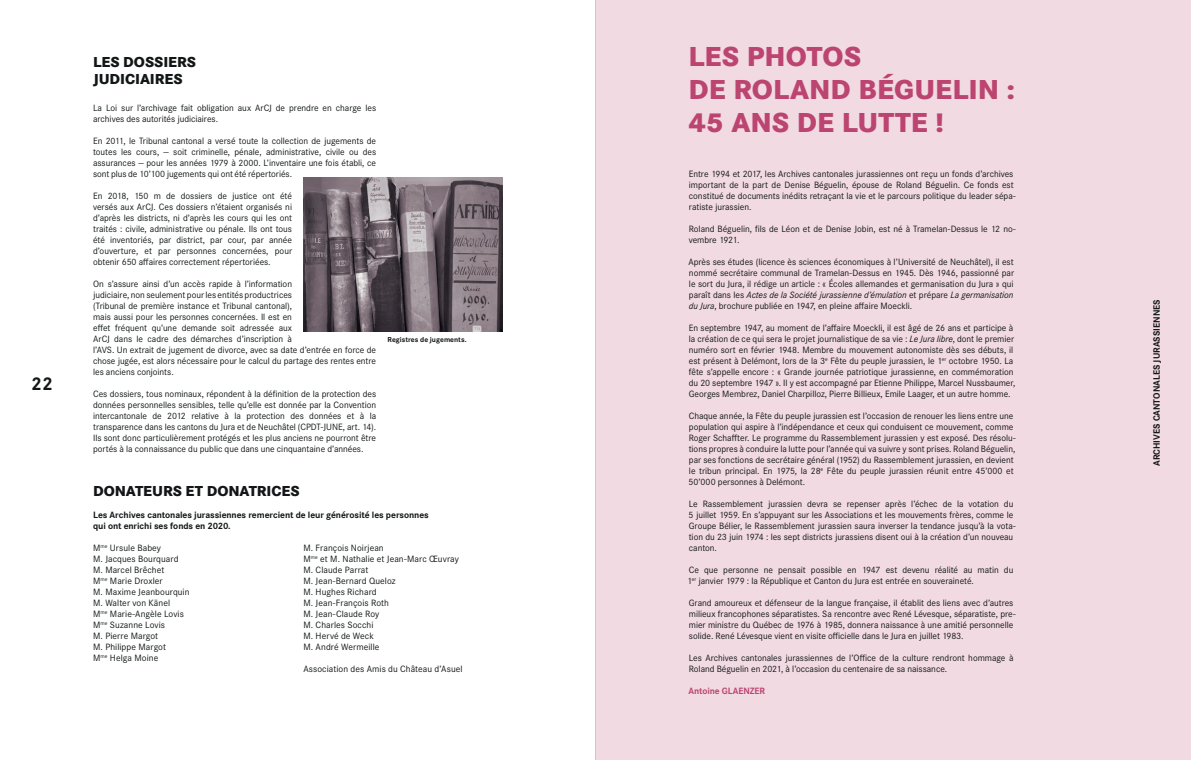
<style>
.page{position:relative;width:1191px;height:760px;background:#fff}
.page>*{position:absolute;margin:0;border:0;box-sizing:border-box;transform-origin:0 0}
.t1{font:800 28.5px/33px "Corporate S";color:#bc4470}
.t2{font:700 19px "Corporate S";color:#121617}
.t3{font:800 15px/16.5px "Corporate S";letter-spacing:-.005em;color:#121617}
.t4{font:9.5px/11px "Corporate S";letter-spacing:-.005em;color:#121617}
.t5{font:700 9.5px/11px "Corporate S";letter-spacing:-.005em;color:#121617}
.t6{font:700 9.5px "Corporate S";letter-spacing:-.005em;color:#bc4470}
.t7{font:700 7.5px "Corporate S";color:#121617}
.s1{font-style:italic}
</style>
<div class="page">
<img style="left:303px;top:177px;width:199px;height:154px">
<div style="left:595px;top:0;width:596px;height:760px;background:#f1dae2"></div>
<h2 class="t2" style="left:31px;top:373px;width:23px">22</h2>
<h3 class="t3" style="left:93px;top:54px;width:104px">LES DOSSIERS<br>JUDICIAIRES</h3>
<p class="t4" style="left:93px;top:102px;width:284px">La Loi sur l’archivage fait obligation aux ArCJ de prendre en charge les archives des autorités judiciaires.</p>
<p class="t4" style="left:93px;top:135px;width:284px;text-align:justify">En 2011, le Tribunal cantonal a versé toute la collection de jugements de toutes les cours, — soit criminelle, pénale, administrative, civile ou des assurances — pour les années 1979 à 2000. L’inventaire une fois établi, ce sont plus de 10’100 jugements qui ont été répertoriés.</p>
<p class="t4" style="left:93px;top:190px;width:200px;text-align:justify">En 2018, 150 m de dossiers de justice ont été versés aux ArCJ. Ces dossiers n’étaient organisés ni d’après les districts, ni d’après les cours qui les ont traités : civile, administrative ou pénale. Ils ont tous été inventoriés, par district, par cour, par année d’ouverture, et par personnes concernées, pour obtenir 650 affaires correctement répertoriées.</p>
<p class="t4" style="left:93px;top:278px;width:284px">On s’assure ainsi d’un accès rapide à l’information<br>judiciaire, non seulement pour les entités productrices<br>(Tribunal de première instance et Tribunal cantonal),<br>mais aussi pour les personnes concernées. Il est en<br>effet fréquent qu’une demande soit adressée aux<br>ArCJ dans le cadre des démarches d’inscription à<br>l’AVS. Un extrait de jugement de divorce, avec sa date d’entrée en force de chose jugée, est alors nécessaire pour le calcul du partage des rentes entre les anciens conjoints.</p>
<p class="t4" style="left:93px;top:388px;width:285px;text-align:justify">Ces dossiers, tous nominaux, répondent à la définition de la protection des données personnelles sensibles, telle qu’elle est donnée par la Convention intercantonale de 2012 relative à la protection des données et à la transparence dans les cantons du Jura et de Neuchâtel (CPDT-JUNE, art. 14).<br>Ils sont donc particulièrement protégés et les plus anciens ne pourront être portés à la connaissance du public que dans une cinquantaine d’années.</p>
<p class="t7" style="left:387px;top:335px;width:81px">Registres de jugements.</p>
<h3 class="t3" style="left:93px;top:483px;width:208px">DONATEURS ET DONATRICES</h3>
<p class="t5" style="left:93px;top:510px;width:337px">Les Archives cantonales jurassiennes remercient de leur générosité les personnes qui ont enrichi ses fonds en 2020.</p>
<p class="t4" style="left:93px;top:542px;width:98px">M<sup>me</sup> Ursule Babey<br>M. Jacques Bourquard<br>M. Marcel Brêchet<br>M<sup>me</sup> Marie Droxler<br>M. Maxime Jeanbourquin<br>M. Walter von Känel<br>M<sup>me</sup> Marie-Angèle Lovis<br>M<sup>me</sup> Suzanne Lovis<br>M. Pierre Margot<br>M. Philippe Margot<br>M<sup>me</sup> Helga Moine</p>
<p class="t4" style="left:303px;top:542px;width:157px">M. François Noirjean<br>M<sup>me</sup> et M. Nathalie et Jean-Marc Œuvray<br>M. Claude Parrat<br>M. Jean-Bernard Queloz<br>M. Hughes Richard<br>M. Jean-François Roth<br>M. Jean-Claude Roy<br>M. Charles Socchi<br>M. Hervé de Weck<br>M. André Wermeille</p>
<p class="t4" style="left:303px;top:663px;width:161px">Association des Amis du Château d’Asuel</p>
<h1 class="t1" style="left:688px;top:41px;width:328px">LES PHOTOS<br>DE ROLAND BÉGUELIN :<br>45 ANS DE LUTTE !</h1>
<p class="t4" style="left:688px;top:168px;width:328px">Entre 1994 et 2017, les Archives cantonales jurassiennes ont reçu un fonds d’archives important de la part de Denise Béguelin, épouse de Roland Béguelin. Ce fonds est constitué de documents inédits retraçant la vie et le parcours politique du leader sépa&shy;ratiste jurassien.</p>
<p class="t4" style="left:688px;top:223px;width:328px">Roland Béguelin, fils de Léon et de Denise Jobin, est né à Tramelan-Dessus le 12 no&shy;vembre 1921.</p>
<p class="t4" style="left:688px;top:256px;width:327px;text-align:justify">Après ses études (licence ès sciences économiques à l’Université de Neuchâtel), il est nommé secrétaire communal de Tramelan-Dessus en 1945. Dès 1946, passionné par le sort du Jura, il rédige un article : « Écoles allemandes et germanisation du Jura » qui paraît dans les <span class="s1">Actes de la Société jurassienne d’émulation</span> et prépare <span class="s1">La germanisation du Jura</span>, brochure publiée en 1947, en pleine affaire Moeckli.</p>
<p class="t4" style="left:688px;top:322px;width:328px">En septembre 1947, au moment de l’affaire Moeckli, il est âgé de 26 ans et participe à la création de ce qui sera le projet journalistique de sa vie : <span class="s1">Le Jura libre</span>, dont le premier numéro sort en février 1948. Membre du mouvement autonomiste dès ses débuts, il est présent à Delémont, lors de la 3<sup>e</sup> Fête du peuple jurassien, le 1<sup>er</sup> octobre 1950. La fête s’appelle encore : « Grande journée patriotique jurassienne, en commémoration du 20 septembre 1947 ». Il y est accompagné par Etienne Philippe, Marcel Nussbaumer, Georges Membrez, Daniel Charpilloz, Pierre Billieux, Emile Laager, et un autre homme.</p>
<p class="t4" style="left:688px;top:410px;width:328px">Chaque année, la Fête du peuple jurassien est l’occasion de renouer les liens entre une population qui aspire à l’indépendance et ceux qui conduisent ce mouvement, comme Roger Schaffter. Le programme du Rassemblement jurassien y est exposé. Des résolu&shy;tions propres à conduire la lutte pour l’année qui va suivre y sont prises. Roland Béguelin, par ses fonctions de secrétaire général (1952) du Rassemblement jurassien, en devient le tribun principal. En 1975, la 28<sup>e</sup> Fête du peuple jurassien réunit entre 45’000 et 50’000 personnes à Delémont.</p>
<p class="t4" style="left:688px;top:498px;width:329px">Le Rassemblement jurassien devra se repenser après l’échec de la votation du 5 juillet 1959. En s’appuyant sur les Associations et les mouvements frères, comme le Groupe Bélier, le Rassemblement jurassien saura inverser la tendance jusqu’à la vota&shy;tion du 23 juin 1974 : les sept districts jurassiens disent oui à la création d’un nouveau canton.</p>
<p class="t4" style="left:687px;top:564px;width:328px">Ce que personne ne pensait possible en 1947 est devenu réalité au matin du<br>1<sup>er</sup> janvier 1979 : la République et Canton du Jura est entrée en souveraineté.</p>
<p class="t4" style="left:688px;top:597px;width:328px">Grand amoureux et défenseur de la langue française, il établit des liens avec d’autres milieux francophones séparatistes. Sa rencontre avec René Lévesque, séparatiste, pre&shy;mier ministre du Québec de 1976 à 1985, donnera naissance à une amitié personnelle solide. René Lévesque vient en visite officielle dans le Jura en juillet 1983.</p>
<p class="t4" style="left:688px;top:652px;width:326px">Les Archives cantonales jurassiennes de l’Office de la culture rendront hommage à<br>Roland Béguelin en 2021, à l’occasion du centenaire de sa naissance.</p>
<p class="t6" style="left:688px;top:685px;width:78px">Antoine GLAENZER</p>
<p class="t5" style="left:1151px;top:466px;width:168px;rotate:-90deg">ARCHIVES CANTONALES JURASSIENNES</p>
</div>
